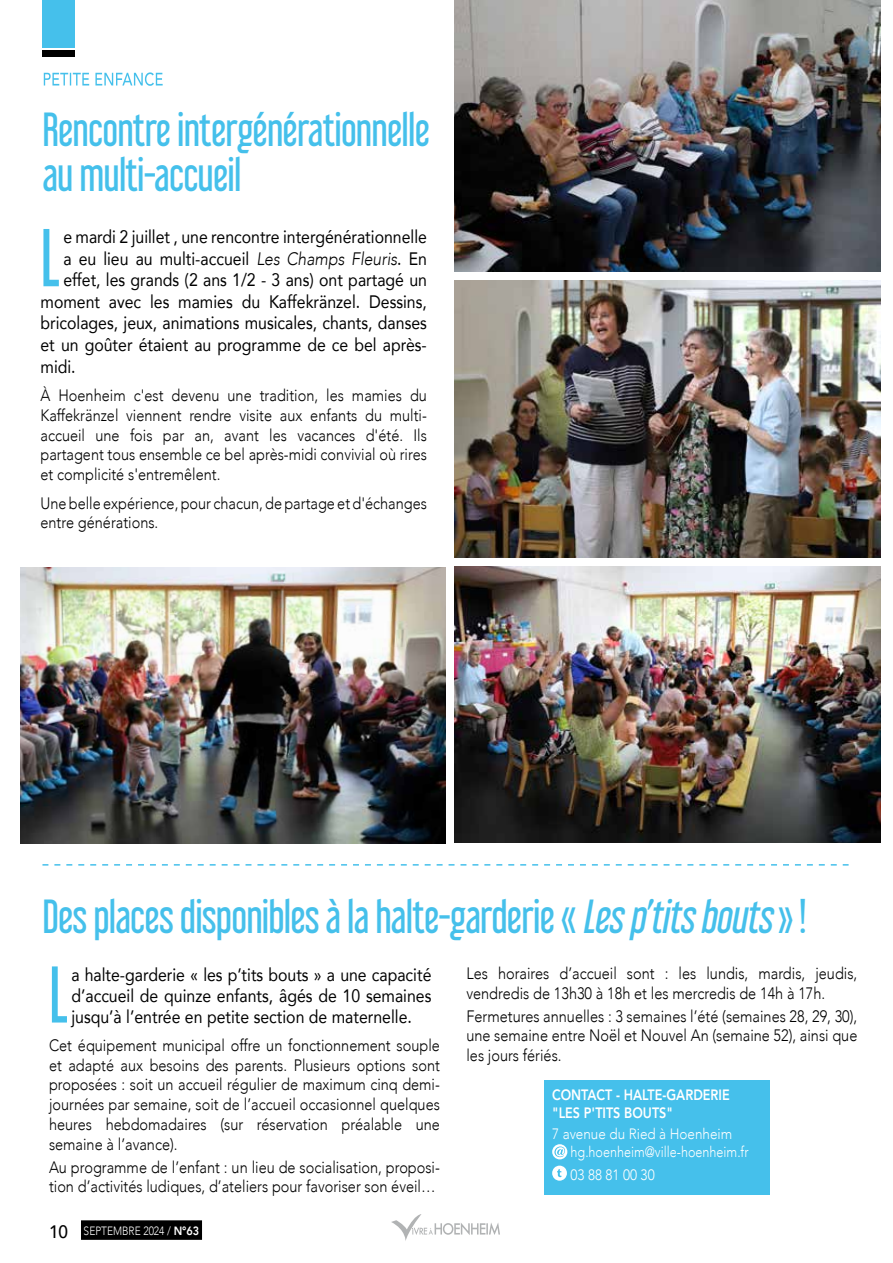
<style>
.page{position:relative;width:893px;height:1263px;background:#fff}
.page>*{position:absolute;margin:0;border:0;box-sizing:border-box;transform-origin:0 0}
.t1{font:73.2px "Libel Suit Rg";color:#45c0eb;scale:.88 1}
.t2{font:71.7px "Libel Suit Rg";color:#45c0eb;scale:.88 1}
.t3{font:42px/45px "Libel Suit Rg";letter-spacing:-.02em;color:#45c0eb}
.t4{font:18px/21px "Avenir";color:#000;text-align:justify;scale:.88 1}
.t5{font:500 18px "Avenir";color:#000;scale:.95 1}
.t6{font:300 16.5px/19.8px "Avenir";color:#000;text-align:justify;scale:.88 1}
.t7{font:300 15px/18px "Avenir";color:#fff;scale:.9 1}
.t8{font:800 15px/18px "Avenir";color:#fff;scale:.84 1}
.t9{font:300 12px "Avenir";color:#fff;scale:.85 1}
.s1{font-weight:300;font-style:italic}
.s2{font-style:italic}
.s3{font-weight:800}
.s4{color:#000}
</style>
<div class="page">
<img style="left:20px;top:567px;width:425px;height:277px">
<img style="left:455px;top:281px;width:425px;height:276px">
<img style="left:455px;top:566px;width:425px;height:277px">
<img style="left:455px;top:0;width:425px;height:271px">
<svg style="left:42px;top:864px;width:807px;height:2px"></svg>
<div style="left:544px;top:1080px;width:226px;height:114px;background:#45c0eb"></div>
<svg style="left:552px;top:1144px;width:15px;height:15px"></svg>
<svg style="left:552px;top:1165px;width:15px;height:16px"></svg>
<svg style="left:391px;top:1214px;width:109px;height:27px"></svg>
<div style="left:81px;top:1220px;width:121px;height:20px;background:#000"></div>
<svg style="left:44px;top:72px;width:119px;height:14px"></svg>
<div style="left:42px;top:0;width:33px;height:48px;background:#45c0eb"></div>
<div style="left:42px;top:50px;width:33px;height:6px;background:#000"></div>
<h3 class="t3" style="left:42px;top:102px;width:389px">Rencontre intergénérationnelle au multi-accueil</h3>
<h1 class="t1" style="left:40px;top:198px;width:24px">L</h1>
<p class="t4" style="left:63px;top:226px;width:415px">e mardi 2 juillet , une rencontre intergénérationnelle</p>
<p class="t4" style="left:63px;top:247px;width:415px">a eu lieu au multi-accueil <span class="s1">Les Champs Fleuris</span>. En</p>
<p class="t4" style="left:63px;top:269px;width:415px">effet, les grands (2 ans 1/2 - 3 ans) ont partagé un</p>
<p class="t4" style="left:41px;top:291px;width:441px">moment avec les mamies du Kaffekränzel. Dessins,</p>
<p class="t4" style="left:41px;top:312px;width:441px">bricolages, jeux, animations musicales, chants, danses</p>
<p class="t4" style="left:41px;top:334px;width:441px">et un goûter étaient au programme de ce bel après-</p>
<p class="t4" style="left:41px;top:355px;width:41px">midi.</p>
<p class="t6" style="left:40px;top:385px;width:441px">À Hoenheim c'est devenu une tradition, les mamies du Kaffekränzel viennent rendre visite aux enfants du multi&shy;accueil une fois par an, avant les vacances d'été. Ils partagent tous ensemble ce bel après-midi convivial où rires et complicité s'entremêlent.</p>
<p class="t6" style="left:40px;top:493px;width:441px">Une belle expérience, pour chacun, de partage et d'échanges entre générations.</p>
<h3 class="t3" style="left:42px;top:889px;width:766px">Des places disponibles à la halte-garderie « <span class="s2">Lesp’titsbouts</span>» !</h3>
<h2 class="t2" style="left:49px;top:936px;width:23px">L</h2>
<p class="t4" style="left:71px;top:963px;width:411px">a halte-garderie « les p’tits bouts » a une capacité d’accueil de quinze enfants, âgés de 10 semaines jusqu’à l’entrée en petite section de maternelle.</p>
<p class="t6" style="left:49px;top:1035px;width:446px">Cet équipement municipal offre un fonctionnement souple et adapté aux besoins des parents. Plusieurs options sont proposées : soit un accueil régulier de maximum cinq demi&shy;journées par semaine, soit de l’accueil occasionnel quelques heures hebdomadaires (sur réservation préalable une semaine à l’avance).</p>
<p class="t6" style="left:49px;top:1157px;width:446px">Au programme de l’enfant : un lieu de socialisation, proposi&shy;tion d’activités ludiques, d’ateliers pour favoriser son éveil…</p>
<p class="t5" style="left:49px;top:1216px;width:22px">10</p>
<p class="t9" style="left:84px;top:1223px;width:141px">SEPTEMBRE 2024 / <span class="s3">N°63</span><span class="s4">.</span></p>
<p class="t6" style="left:466px;top:963px;width:446px">Les horaires d’accueil sont : les lundis, mardis, jeudis, vendredis de 13h30 à 18h et les mercredis de 14h à 17h.</p>
<p class="t6" style="left:466px;top:1006px;width:446px">Fermetures annuelles : 3 semaines l’été (semaines 28, 29, 30), une semaine entre Noël et Nouvel An (semaine 52), ainsi que les jours fériés.</p>
<p class="t8" style="left:552px;top:1086px;width:213px">CONTACT - HALTE-GARDERIE "LES P'TITS BOUTS"</p>
<p class="t7" style="left:571px;top:1125px;width:199px;text-indent:-18px">7 avenue du Ried à Hoenheim hg.hoenheim@ville-hoenheim.fr</p>
<p class="t7" style="left:570px;top:1165px;width:95px">03 88 81 00 30</p>
</div>
